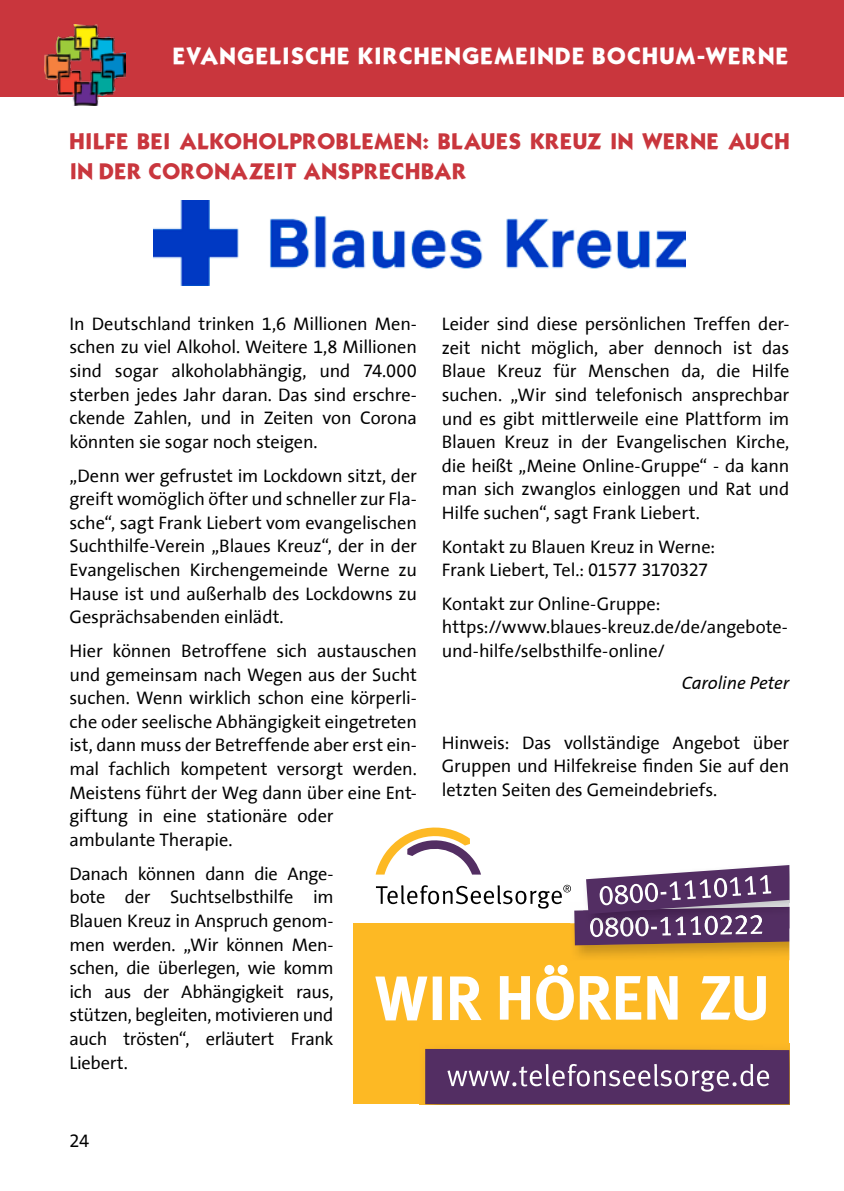
<style>
.page{position:relative;width:844px;height:1191px;background:#fff}
.page>*{position:absolute;margin:0;border:0;box-sizing:border-box;transform-origin:0 0}
.t1{font:20.12px "Kabel Bd Normal";letter-spacing:.035em;color:#fff}
.t2{font:19.25px/29.8px "Kabel Bd Normal";letter-spacing:.01em;color:#c9363d}
.t3{font:18.38px/23.6px "The Sans Correspondence";letter-spacing:-.01em;color:#000;text-align:justify}
.t4{font:italic 18.38px "The Sans Correspondence";letter-spacing:-.01em;color:#000}
</style>
<div class="page">
<div style="left:0;top:0;width:843px;height:97px;background:#c9363d"></div>
<img style="left:44px;top:25px;width:82px;height:81px">
<img style="left:154px;top:201px;width:531px;height:85px">
<div style="left:353px;top:923px;width:436px;height:181px;background:#fdb924"></div>
<svg style="left:425px;top:1049px;width:364px;height:55px"></svg>
<img style="left:574px;top:945px;width:215px;height:12px">
<svg style="left:700px;top:976px;width:65px;height:44px"></svg>
<svg style="left:499px;top:964px;width:178px;height:56px"></svg>
<svg style="left:375px;top:976px;width:106px;height:44px"></svg>
<svg style="left:375px;top:827px;width:414px;height:118px"></svg>
<p class="t1" style="left:173px;top:47px;width:617px">EVANGELISCHE KIRCHENGEMEINDE BOCHUM-WERNE</p>
<p class="t2" style="left:69px;top:128px;width:721px">HILFE BEI ALKOHOLPROBLEMEN: BLAUES KREUZ IN WERNE AUCH<br>IN DER CORONAZEIT ANSPRECHBAR</p>
<p class="t3" style="left:69px;top:313px;width:349px">In Deutschland trinken 1,6 Millionen Men&shy;schen zu viel Alkohol. Weitere 1,8 Millionen sind sogar alkoholabhängig, und 74.000 sterben jedes Jahr daran. Das sind erschre&shy;ckende Zahlen, und in Zeiten von Corona könnten sie sogar noch steigen.</p>
<p class="t3" style="left:69px;top:465px;width:349px">„Denn wer gefrustet im Lockdown sitzt, der greift womöglich öfter und schneller zur Fla&shy;sche“, sagt Frank Liebert vom evangelischen Suchthilfe-Verein „Blaues Kreuz“, der in der Evangelischen Kirchengemeinde Werne zu Hause ist und außerhalb des Lockdowns zu Gesprächsabenden einlädt.</p>
<p class="t3" style="left:69px;top:640px;width:349px;text-align:left">Hier können Betroffene sich austauschen und gemeinsam nach Wegen aus der Sucht suchen. Wenn wirklich schon eine körperli&shy;che oder seelische Abhängigkeit eingetreten ist, dann muss der Betreffende aber erst ein&shy;mal fachlich kompetent versorgt werden.<br>Meistens führt der Weg dann über eine Ent&shy;giftung in eine stationäre oder ambulante Therapie.</p>
<p class="t3" style="left:69px;top:863px;width:265px">Danach können dann die Ange&shy;bote der Suchtselbsthilfe im Blauen Kreuz in Anspruch genom&shy;men werden. „Wir können Men&shy;schen, die überlegen, wie komm ich aus der Abhängigkeit raus, stützen, begleiten, motivieren und auch trösten“, erläutert Frank Liebert.</p>
<p class="t3" style="left:441px;top:314px;width:349px">Leider sind diese persönlichen Treffen der&shy;zeit nicht möglich, aber dennoch ist das Blaue Kreuz für Menschen da, die Hilfe suchen. „Wir sind telefonisch ansprechbar und es gibt mittlerweile eine Plattform im Blauen Kreuz in der Evangelischen Kirche, die heißt „Meine Online-Gruppe“ - da kann man sich zwanglos einloggen und Rat und Hilfe suchen“, sagt Frank Liebert.</p>
<p class="t3" style="left:441px;top:536px;width:275px">Kontakt zu Blauen Kreuz in Werne:<br>Frank Liebert, Tel.: 01577 3170327</p>
<p class="t3" style="left:441px;top:593px;width:347px;text-align:left">Kontakt zur Online-Gruppe: https://www.blaues-kreuz.de/de/angebote&shy;und-hilfe/selbsthilfe-online/</p>
<p class="t4" style="left:681px;top:673px;width:109px">Caroline Peter</p>
<p class="t3" style="left:441px;top:732px;width:349px">Hinweis: Das vollständige Angebot über Gruppen und Hilfekreise finden Sie auf den letzten Seiten des Gemeindebriefs.</p>
<p class="t3" style="left:69px;top:1131px;width:21px">24</p>
</div>
